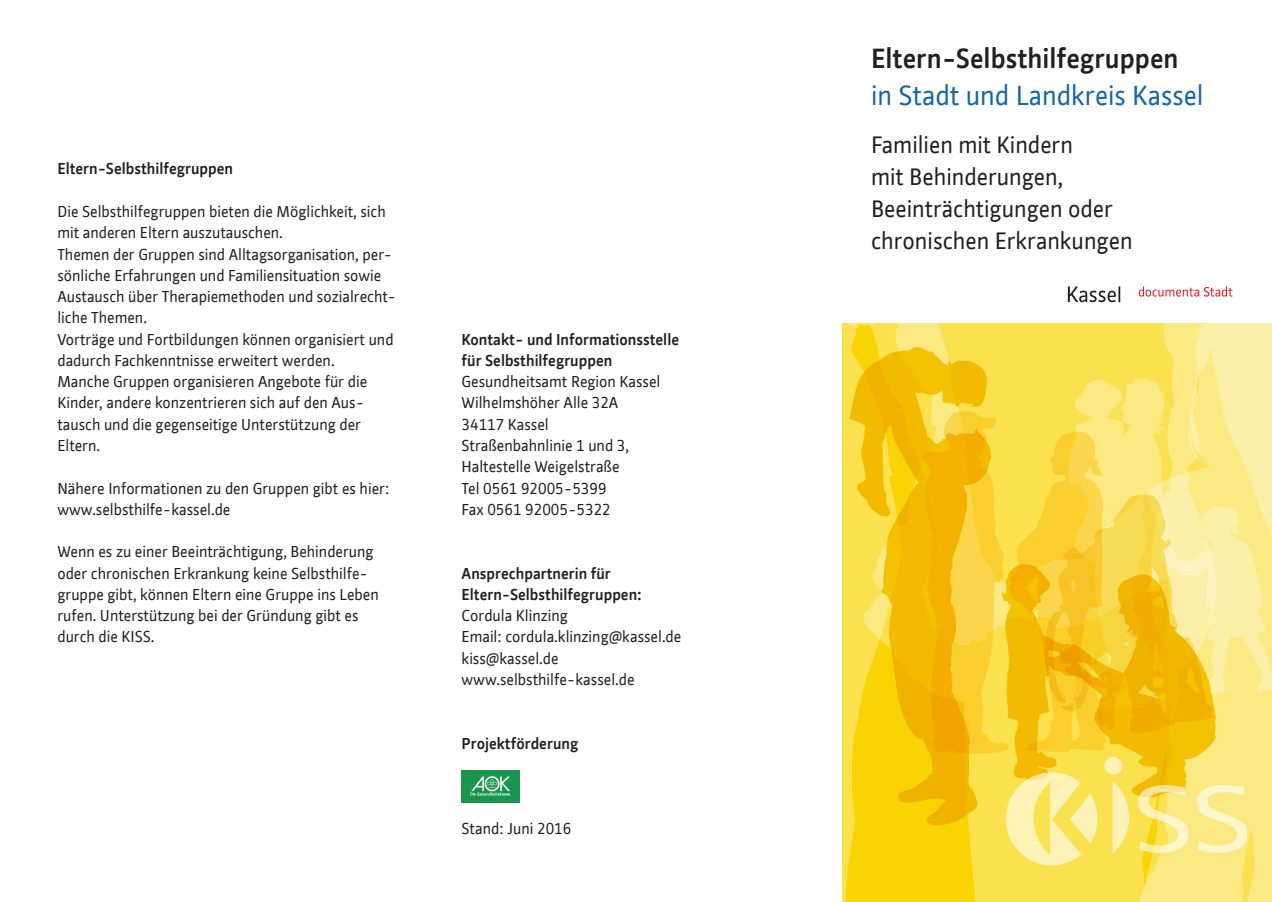
<style>
.page{position:relative;width:1272px;height:902px;background:#fff}
.page>*{position:absolute;margin:0;border:0;box-sizing:border-box;transform-origin:0 0}
.t1{font:700 26.25px "Kassel";color:#231f20}
.t2{font:26.25px "Kassel";color:#1667a8}
.t3{font:22.5px/32px "Kassel";color:#231f20}
.t4{font:15px/21.3px "Kassel";color:#231f20}
.t5{font:700 15px/21.3px "Kassel";color:#231f20}
</style>
<div class="page">
<svg style="left:842px;top:323px;width:167px;height:578px;background:#f9dc2e"></svg>
<svg style="left:849px;top:347px;width:142px;height:478px;background:#f6cc19"></svg>
<svg style="left:1009px;top:323px;width:262px;height:578px;background:#fae77a"></svg>
<svg style="left:1001px;top:563px;width:214px;height:234px;background:#f7d742"></svg>
<svg style="left:921px;top:410px;width:291px;height:343px;background:#f7cd37"></svg>
<svg style="left:1112px;top:781px;width:17px;height:72px"></svg>
<svg style="left:1104px;top:756px;width:18px;height:18px"></svg>
<svg style="left:1005px;top:772px;width:92px;height:93px;background:#fbea85"></svg>
<svg style="left:1196px;top:785px;width:50px;height:67px;background:#fbee9f"></svg>
<svg style="left:1137px;top:785px;width:51px;height:67px;background:#fae67a"></svg>
<svg style="left:1067px;top:286px;width:53px;height:16px"></svg>
<svg style="left:1138px;top:286px;width:94px;height:10px"></svg>
<img style="left:461px;top:770px;width:59px;height:31px">
<p class="t5" style="left:57px;top:158px;width:177px">Eltern-Selbsthilfegruppen</p>
<p class="t4" style="left:57px;top:200px;width:340px">Die Selbsthilfegruppen bieten die Möglichkeit, sich mit anderen Eltern auszutauschen.<br>Themen der Gruppen sind Alltagsorganisation, per&shy;sönliche Erfahrungen und Familiensituation sowie Austausch über Therapiemethoden und sozialrecht&shy;liche Themen.<br>Vorträge und Fortbildungen können organisiert und dadurch Fachkenntnisse erweitert werden.<br>Manche Gruppen organisieren Angebote für die Kinder, andere konzentrieren sich auf den Aus&shy;tausch und die gegenseitige Unterstützung der Eltern.</p>
<p class="t4" style="left:57px;top:477px;width:333px">Nähere Informationen zu den Gruppen gibt es hier: www.selbsthilfe-kassel.de</p>
<p class="t4" style="left:57px;top:541px;width:323px">Wenn es zu einer Beeinträchtigung, Behinderung oder chronischen Erkrankung keine Selbsthilfe&shy;gruppe gibt, können Eltern eine Gruppe ins Leben rufen. Unterstützung bei der Gründung gibt es durch die KISS.</p>
<p class="t5" style="left:461px;top:328px;width:219px">Kontakt- und Informationsstelle für Selbsthilfegruppen</p>
<p class="t4" style="left:461px;top:371px;width:200px">Gesundheitsamt Region Kassel<br>Wilhelmshöher Alle 32A<br>34117 Kassel<br>Straßenbahnlinie 1 und 3,<br>Haltestelle Weigelstraße<br>Tel 0561 92005-5399<br>Fax 0561 92005-5322</p>
<p class="t5" style="left:461px;top:562px;width:182px">Ansprechpartnerin für<br>Eltern-Selbsthilfegruppen:</p>
<p class="t4" style="left:461px;top:604px;width:221px">Cordula Klinzing<br>Email: cordula.klinzing@kassel.de kiss@kassel.de www.selbsthilfe-kassel.de</p>
<p class="t5" style="left:461px;top:732px;width:118px">Projektförderung</p>
<p class="t4" style="left:461px;top:817px;width:111px">Stand: Juni 2016</p>
<h1 class="t1" style="left:871px;top:40px;width:309px">Eltern-Selbsthilfegruppen</h1>
<h1 class="t2" style="left:871px;top:78px;width:334px">in Stadt und Landkreis Kassel</h1>
<h2 class="t3" style="left:871px;top:128px;width:263px">Familien mit Kindern<br>mit Behinderungen,<br>Beeinträchtigungen oder chronischen Erkrankungen</h2>
</div>
